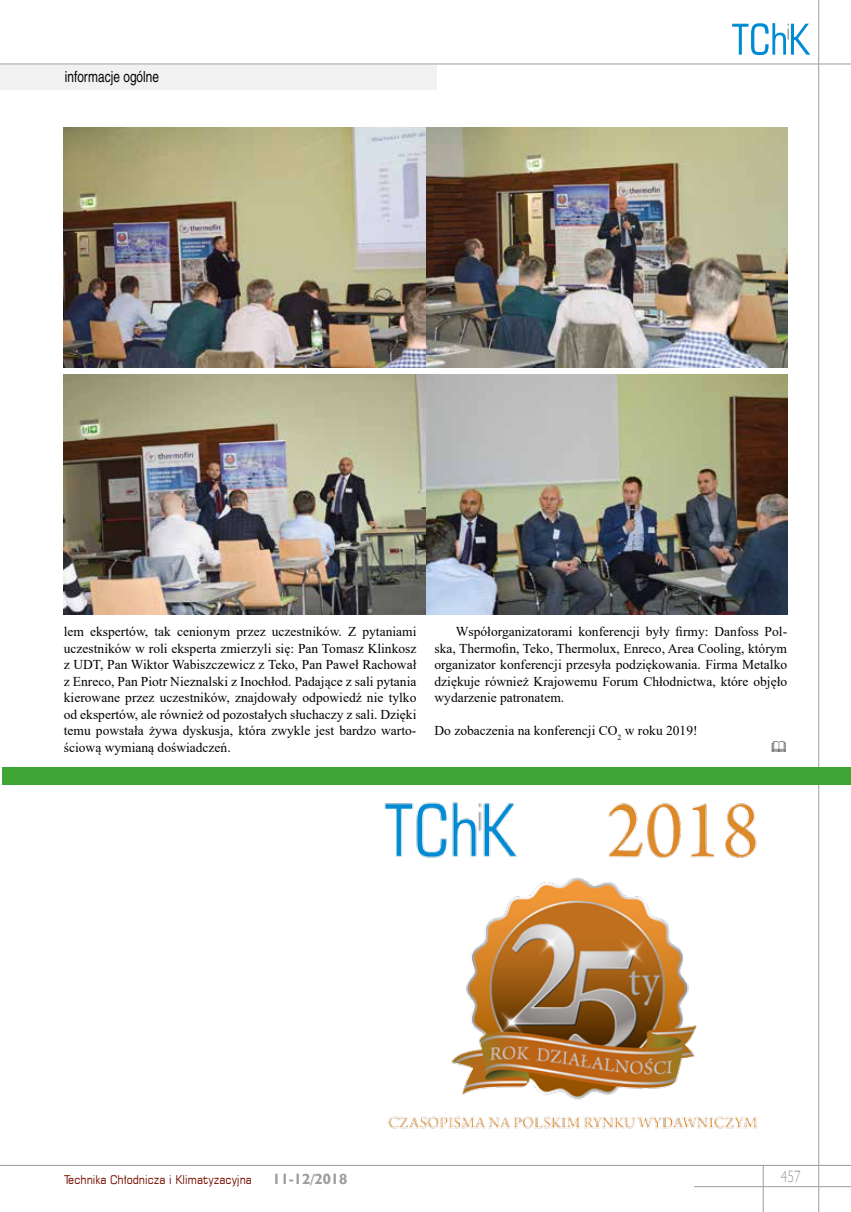
<style>
.page{position:relative;width:851px;height:1212px;background:#fff}
.page>*{position:absolute;margin:0;border:0;box-sizing:border-box;transform-origin:0 0}
.t1{font:16.5px "Humanst 521 Lt EU";color:#9d9d9c;scale:.8 1}
.t2{font:15px "Lausanne Narrow";color:#000}
.t3{font:700 15px "Humanst 521 EU";color:#9d9d9c}
.t4{font:13.5px/16.5px "Times New Roman";color:#000;text-align:justify}
.t5{font:12px "Square 721 EU";color:#770f00;scale:.9 1}
</style>
<div class="page">
<hr style="left:0;top:1165px;width:850px;height:1px;background:#9d9d9c">
<hr style="left:0;top:64px;width:850px;height:1px;background:#9d9d9c">
<hr style="left:818px;top:0;width:1px;height:1212px;background:#9d9d9c">
<hr style="left:762px;top:1165px;width:1px;height:47px;background:#9d9d9c">
<hr style="left:694px;top:1186px;width:156px;height:1px;background:#9d9d9c">
<div style="left:0;top:64px;width:436px;height:25px;background:#f1f1f1"></div>
<svg style="left:732px;top:23px;width:78px;height:32px"></svg>
<img style="left:64px;top:374px;width:723px;height:240px">
<img style="left:64px;top:128px;width:723px;height:240px">
<div style="left:2px;top:767px;width:848px;height:17px;background:#3fa535"></div>
<img style="left:384px;top:802px;width:374px;height:327px">
<p class="t2" style="left:65px;top:67px;width:96px">informacje ogólne</p>
<p class="t4" style="left:64px;top:623px;width:354px">lem ekspertów, tak cenionym przez uczestników. Z pytaniami uczestników w roli eksperta zmierzyli się: Pan Tomasz Klinkosz z UDT, Pan Wiktor Wabiszczewicz z Teko, Pan Paweł Rachował z Enreco, Pan Piotr Nieznalski z Inochłod. Padające z sali pytania kierowane przez uczestników, znajdowały odpowiedź nie tylko od ekspertów, ale również od pozostałych słuchaczy z sali. Dzięki temu powstała żywa dyskusja, która zwykle jest bardzo warto&shy;ściową wymianą doświadczeń.</p>
<p class="t4" style="left:434px;top:623px;width:354px;text-indent:21px">Współorganizatorami konferencji były firmy: Danfoss Pol&shy;ska, Thermofin, Teko, Thermolux, Enreco, Area Cooling, którym organizator konferencji przesyła podziękowania. Firma Metalko dziękuje również Krajowemu Forum Chłodnictwa, które objęło wydarzenie patronatem.</p>
<p class="t4" style="left:434px;top:722px;width:264px">Do zobaczenia na konferencji CO<sub>2</sub> w roku 2019!</p>
<p class="t5" style="left:64px;top:1171px;width:210px">Technika Chłodnicza i Klimatyzacyjna</p>
<p class="t3" style="left:272px;top:1169px;width:76px">11-12/2018</p>
<p class="t1" style="left:780px;top:1166px;width:26px">457</p>
</div>
